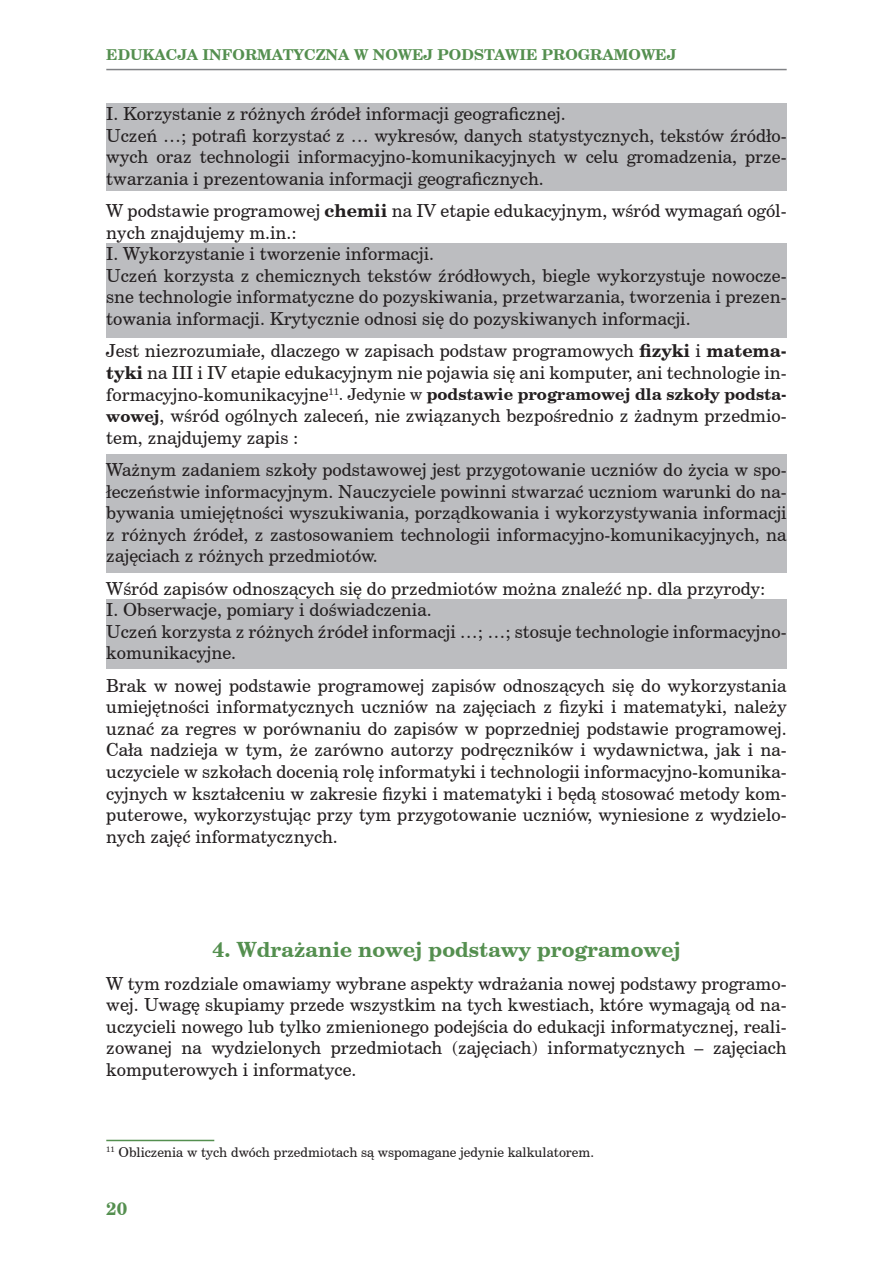
<style>
.page{position:relative;width:893px;height:1263px;background:#fff}
.page>*{position:absolute;margin:0;border:0;box-sizing:border-box;transform-origin:0 0}
.t1{font:700 21px "Century Schoolbook BT";color:#548f4f}
.t2{font:18px/21.6px "Century Schoolbook BT";color:#231f20}
.t3{font:700 18px "Century Schoolbook BT";color:#548f4f}
.t4{font:700 16.5px "Century Schoolbook BT";color:#231f20}
.t5{font:700 15px "Century Schoolbook BT";color:#548f4f}
.t6{font:13.5px "Century Schoolbook BT";color:#231f20}
.s1{font-weight:700}
.s2{font-weight:400;font-size:18px}
.s3{font-weight:400}
.s4{font-weight:700;font-size:16.5px}
</style>
<div class="page">
<hr style="left:106px;top:69px;width:681px;height:1px;background:#808285">
<div style="left:106px;top:104px;width:681px;height:87px;background:#bcbdc0"></div>
<div style="left:106px;top:243px;width:681px;height:95px;background:#bcbdc0"></div>
<div style="left:106px;top:454px;width:681px;height:119px;background:#bcbdc0"></div>
<div style="left:106px;top:599px;width:681px;height:70px;background:#bcbdc0"></div>
<hr style="left:106px;top:1140px;width:108px;height:1px;background:#548f4f">
<p class="t5" style="left:106px;top:44px;width:572px">EDUKACJA INFORMATYCZNA W NOWEJ PODSTAWIE PROGRAMOWEJ</p>
<p class="t2" style="left:106px;top:102px;width:682px">I. Korzystanie z różnych źródeł informacji geograficznej.<br>Uczeń …; potrafi korzystać z … wykresów, danych statystycznych, tekstów źródło&shy;wych oraz technologii informacyjno-komunikacyjnych w celu gromadzenia, prze&shy;twarzania i prezentowania informacji geograficznych.</p>
<p class="t2" style="left:106px;top:199px;width:682px">W podstawie programowej <span class="s1">chemii</span> na IV etapie edukacyjnym, wśród wymagań ogól&shy;nych znajdujemy m.in.:<br>I. Wykorzystanie i tworzenie informacji.<br>Uczeń korzysta z chemicznych tekstów źródłowych, biegle wykorzystuje nowocze&shy;sne technologie informatyczne do pozyskiwania, przetwarzania, tworzenia i prezen&shy;towania informacji. Krytycznie odnosi się do pozyskiwanych informacji.</p>
<p class="t2" style="left:106px;top:340px;width:682px">Jest niezrozumiałe, dlaczego w zapisach podstaw programowych <span class="s1">fizyki</span> i <span class="s1">matema&shy;tyki</span> na III i IV etapie edukacyjnym nie pojawia się ani komputer, ani technologie in-</p>
<p class="t4" style="left:106px;top:383px;width:682px"><span class="s2">formacyjno-komunikacyjne</span><sup>11</sup><span class="s3">. Jedynie w</span> podstawie programowej dla szkoły podsta-</p>
<p class="t2" style="left:106px;top:404px;width:682px"><span class="s4">wowej</span>, wśród ogólnych zaleceń, nie związanych bezpośrednio z żadnym przedmio&shy;tem, znajdujemy zapis :</p>
<p class="t2" style="left:106px;top:458px;width:682px;text-align:justify">Ważnym zadaniem szkoły podstawowej jest przygotowanie uczniów do życia w spo&shy;łeczeństwie informacyjnym. Nauczyciele powinni stwarzać uczniom warunki do na&shy;bywania umiejętności wyszukiwania, porządkowania i wykorzystywania informacji z różnych źródeł, z zastosowaniem technologii informacyjno-komunikacyjnych, na zajęciach z różnych przedmiotów.</p>
<p class="t2" style="left:106px;top:577px;width:682px">Wśród zapisów odnoszących się do przedmiotów można znaleźć np. dla przyrody:<br>I. Obserwacje, pomiary i doświadczenia.<br>Uczeń korzysta z różnych źródeł informacji …; …; stosuje technologie informacyjno&shy;komunikacyjne.</p>
<p class="t2" style="left:106px;top:674px;width:682px;text-align:justify">Brak w nowej podstawie programowej zapisów odnoszących się do wykorzystania umiejętności informatycznych uczniów na zajęciach z fizyki i matematyki, należy uznać za regres w porównaniu do zapisów w poprzedniej podstawie programowej.<br>Cała nadzieja w tym, że zarówno autorzy podręczników i wydawnictwa, jak i na&shy;uczyciele w szkołach docenią rolę informatyki i technologii informacyjno-komunika&shy;cyjnych w kształceniu w zakresie fizyki i matematyki i będą stosować metody kom&shy;puterowe, wykorzystując przy tym przygotowanie uczniów, wyniesione z wydzielo&shy;nych zajęć informatycznych.</p>
<p class="t1" style="left:212px;top:935px;width:470px">4. Wdrażanie nowej podstawy programowej</p>
<p class="t2" style="left:106px;top:972px;width:682px;text-align:justify">W tym rozdziale omawiamy wybrane aspekty wdrażania nowej podstawy programo&shy;wej. Uwagę skupiamy przede wszystkim na tych kwestiach, które wymagają od na&shy;uczycieli nowego lub tylko zmienionego podejścia do edukacji informatycznej, reali&shy;zowanej na wydzielonych przedmiotach (zajęciach) informatycznych – zajęciach komputerowych i informatyce.</p>
<p class="t6" style="left:106px;top:1142px;width:489px"><sup>11</sup> Obliczenia w tych dwóch przedmiotach są wspomagane jedynie kalkulatorem.</p>
<p class="t3" style="left:106px;top:1195px;width:22px">20</p>
</div>
